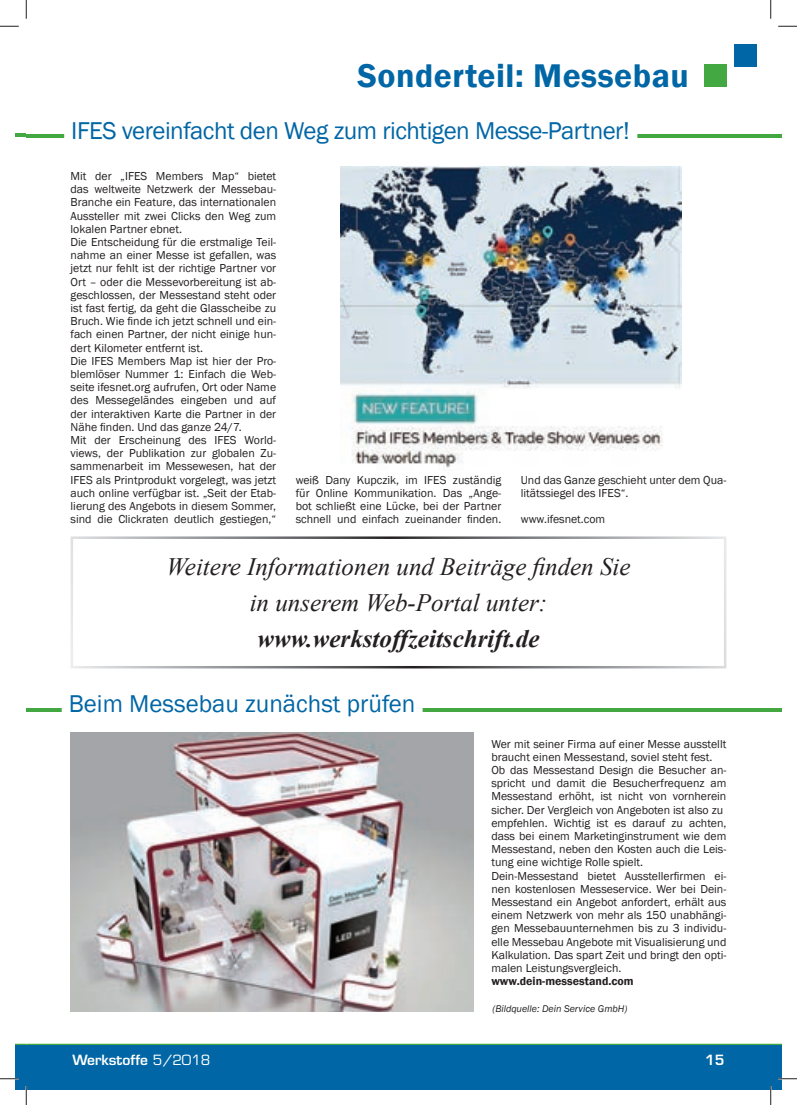
<style>
.page{position:relative;width:797px;height:1105px;background:#fff}
.page>*{position:absolute;margin:0;border:0;box-sizing:border-box;transform-origin:0 0}
.t1{font:600 33.75px "Franklin Gothic";letter-spacing:.015em;color:#0166a5}
.t2{font:italic 25px/36.2px "Times New Roman";color:#231f20;text-align:center}
.t3{font:25px "Franklin Gothic";letter-spacing:-.02em;color:#0166a5}
.t4{font:italic 700 25px "Times New Roman";color:#231f20}
.t5{font:25px "Franklin Gothic";color:#0166a5}
.t6{font:600 13.75px "Eurostile";color:#fff}
.t7{font:11.88px/13.2px "Franklin Gothic";color:#231f20}
.t8{font:600 11.88px "Franklin Gothic";color:#231f20}
.t9{font:italic 10px "Franklin Gothic";color:#231f20}
.s1{font-weight:400}
</style>
<div class="page">
<div style="left:16px;top:1045px;width:10px;height:44px;background:#0166a5"></div>
<hr style="left:16px;top:133px;width:10px;height:4px;background:#43a842">
<div style="left:26px;top:1045px;width:755px;height:44px;background:#0166a5"></div>
<hr style="left:26px;top:1044px;width:755px;height:1px;background:#43a842">
<hr style="left:26px;top:134px;width:755px;height:4px;background:#43a842">
<div style="left:64px;top:130px;width:573px;height:15px;background:#fff"></div>
<hr style="left:26px;top:708px;width:755px;height:3px;background:#43a842">
<div style="left:62px;top:703px;width:360px;height:15px;background:#fff"></div>
<img style="left:71px;top:733px;width:402px;height:278px">
<img style="left:340px;top:167px;width:341px;height:301px">
<div style="left:71px;top:536px;width:655px;height:132px;border:2px solid #fff"></div>
<div style="left:703px;top:64px;width:23px;height:23px;background:#43a842"></div>
<div style="left:733px;top:44px;width:23px;height:23px;background:#0166a5"></div>
<svg style="left:0;top:25px;width:19px;height:2px"></svg>
<svg style="left:778px;top:25px;width:19px;height:2px"></svg>
<svg style="left:0;top:1078px;width:19px;height:1px"></svg>
<svg style="left:778px;top:1078px;width:19px;height:1px"></svg>
<svg style="left:25px;top:0;width:2px;height:19px"></svg>
<svg style="left:25px;top:1086px;width:2px;height:19px"></svg>
<svg style="left:770px;top:0;width:1px;height:19px"></svg>
<svg style="left:770px;top:1086px;width:1px;height:19px"></svg>
<h1 class="t1" style="left:357px;top:55px;width:333px">Sonderteil: Messebau</h1>
<h2 class="t3" style="left:71px;top:115px;width:560px">IFES vereinfacht den Weg zum richtigen Messe-Partner!</h2>
<p class="t7" style="left:71px;top:170px;width:207px">Mit der „IFES Members Map“ bietet das weltweite Netzwerk der Messebau-Branche ein Feature, das internationalen Aussteller mit zwei Clicks den Weg zum lokalen Partner ebnet.<br>Die Entscheidung für die erstmalige Teil&shy;nahme an einer Messe ist gefallen, was jetzt nur fehlt ist der richtige Partner vor Ort – oder die Messevorbereitung ist ab&shy;geschlossen, der Messestand steht oder ist fast fertig, da geht die Glasscheibe zu Bruch. Wie finde ich jetzt schnell und ein&shy;fach einen Partner, der nicht einige hun&shy;dert Kilometer entfernt ist.<br>Die IFES Members Map ist hier der Pro&shy;blemlöser Nummer 1: Einfach die Web&shy;seite ifesnet.org aufrufen, Ort oder Name des Messegeländes eingeben und auf der interaktiven Karte die Partner in der Nähe finden. Und das ganze 24/7.<br>Mit der Erscheinung des IFES World&shy;views, der Publikation zur globalen Zu&shy;sammenarbeit im Messewesen, hat der IFES als Printprodukt vorgelegt, was jetzt auch online verfügbar ist. „Seit der Etab&shy;lierung des Angebots in diesem Sommer, sind die Clickraten deutlich gestiegen,“</p>
<p class="t7" style="left:296px;top:473px;width:207px;text-align:justify">weiß Dany Kupczik, im IFES zuständig für Online Kommunikation. Das „Ange&shy;bot schließt eine Lücke, bei der Partner schnell und einfach zueinander finden.</p>
<p class="t7" style="left:521px;top:473px;width:207px">Und das Ganze geschieht unter dem Qua&shy;litätssiegel des IFES“.</p>
<p class="t7" style="left:521px;top:513px;width:86px">www.ifesnet.com</p>
<h2 class="t2" style="left:166px;top:548px;width:466px">Weitere Informationen und Beiträge finden Sie in unserem Web-Portal unter:</h2>
<h2 class="t4" style="left:257px;top:622px;width:283px">www.werkstoffzeitschrift.de</h2>
<h2 class="t5" style="left:69px;top:688px;width:348px">Beim Messebau zunächst prüfen</h2>
<p class="t7" style="left:491px;top:737px;width:236px">Wer mit seiner Firma auf einer Messe ausstellt braucht einen Messestand, soviel steht fest.<br>Ob das Messestand Design die Besucher an&shy;spricht und damit die Besucherfrequenz am Messestand erhöht, ist nicht von vornherein sicher. Der Vergleich von Angeboten ist also zu empfehlen. Wichtig ist es darauf zu achten, dass bei einem Marketinginstrument wie dem Messestand, neben den Kosten auch die Leis&shy;tung eine wichtige Rolle spielt.<br>Dein-Messestand bietet Ausstellerfirmen ei&shy;nen kostenlosen Messeservice. Wer bei Dein-Messestand ein Angebot anfordert, erhält aus einem Netzwerk von mehr als 150 unabhängi&shy;gen Messebauunternehmen bis zu 3 individu&shy;elle Messebau Angebote mit Visualisierung und Kalkulation. Das spart Zeit und bringt den opti&shy;malen Leistungsvergleich.</p>
<p class="t8" style="left:491px;top:974px;width:144px">www.dein-messestand.com</p>
<p class="t9" style="left:492px;top:1002px;width:136px">(Bildquelle: Dein Service GmbH)</p>
<p class="t6" style="left:72px;top:1051px;width:139px">Werkstoffe <span class="s1">5/2018</span></p>
<p class="t6" style="left:705px;top:1051px;width:21px">15</p>
</div>
